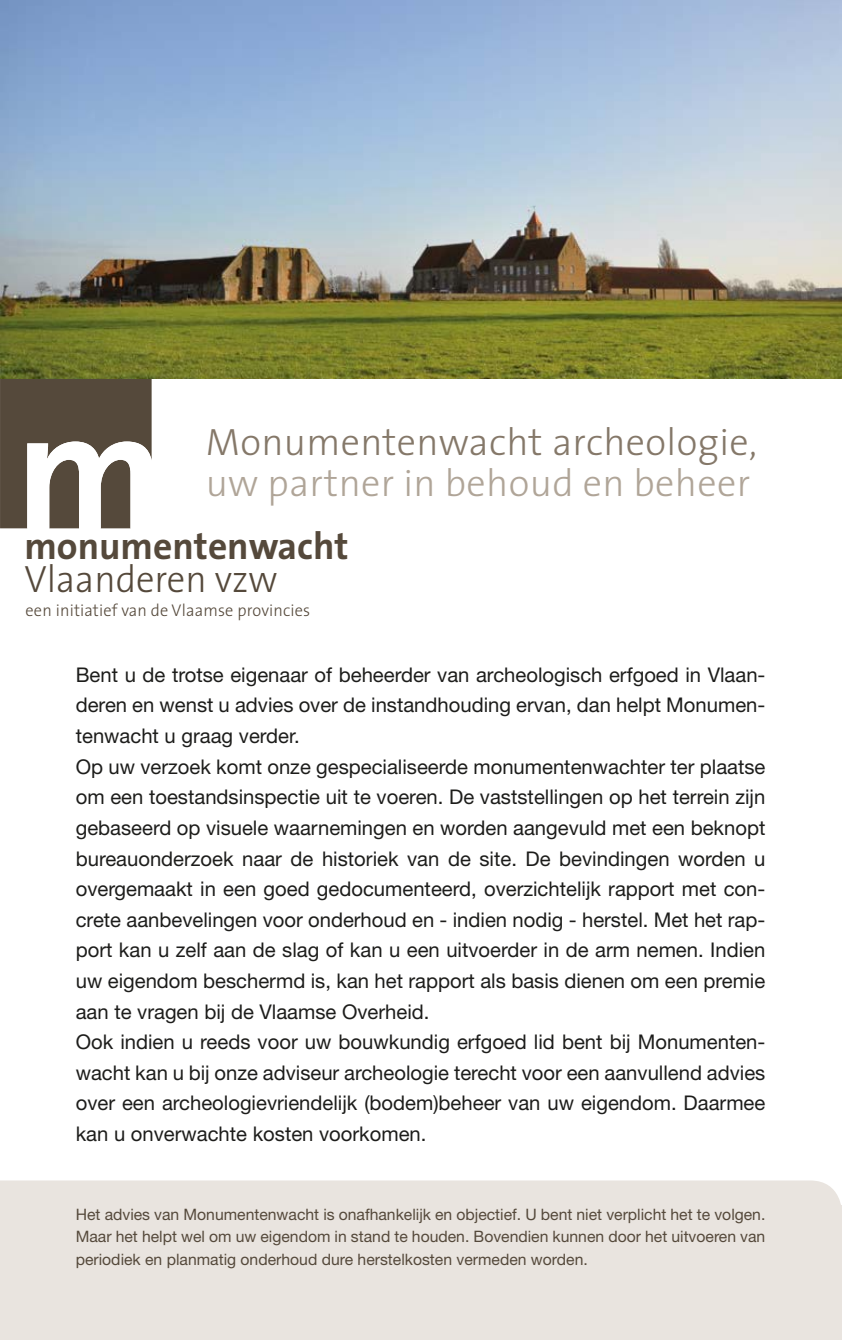
<style>
.page{position:relative;width:842px;height:1340px;background:#fff}
.page>*{position:absolute;margin:0;border:0;box-sizing:border-box;transform-origin:0 0}
.t1{font:300 38.25px "The Sans";letter-spacing:.01em;color:#857869}
.t2{font:300 38.25px "The Sans";letter-spacing:.01em;color:#b0a598}
.t3{font:700 38.25px "The Sans";color:#55493b}
.t4{font:300 38.25px "The Sans";color:#55493b;scale:.96 1}
.t5{font:20.25px/30.6px "Helvetica Neue LT";color:#1d1d1b}
.t6{font:300 17.1px "The Sans";letter-spacing:.01em;color:#55493b;scale:.96 1}
.t7{font:15.75px/22.5px "Helvetica Neue LT";color:#55493b;text-align:justify}
</style>
<div class="page">
<svg style="left:0;top:378px;width:152px;height:150px"></svg>
<img style="left:0;top:0;width:842px;height:378px">
<div style="left:0;top:1180px;width:842px;height:159px;background:#e9e4df"></div>
<h1 class="t1" style="left:206px;top:410px;width:553px">Monumentenwacht archeologie,</h1>
<h1 class="t2" style="left:206px;top:451px;width:546px">uw partner in behoud en beheer</h1>
<h1 class="t3" style="left:24px;top:514px;width:326px">monumentenwacht</h1>
<h1 class="t4" style="left:24px;top:548px;width:265px">Vlaanderen vzw</h1>
<p class="t6" style="left:26px;top:596px;width:298px">een initiatief van de Vlaamse provincies</p>
<p class="t5" style="left:76px;top:659px;width:691px">Bent u de trotse eigenaar of beheerder van archeologisch erfgoed in Vlaan&shy;deren en wenst u advies over de instandhouding ervan, dan helpt Monumen&shy;tenwacht u graag verder.<br>Op uw verzoek komt onze gespecialiseerde monumentenwachter ter plaatse om een toestandsinspectie uit te voeren. De vaststellingen op het terrein zijn gebaseerd op visuele waarnemingen en worden aangevuld met een beknopt bureauonderzoek naar de historiek van de site. De bevindingen worden u overgemaakt in een goed gedocumenteerd, overzichtelijk rapport met con&shy;crete aanbevelingen voor onderhoud en - indien nodig - herstel. Met het rap&shy;port kan u zelf aan de slag of kan u een uitvoerder in de arm nemen. Indien uw eigendom beschermd is, kan het rapport als basis dienen om een premie aan te vragen bij de Vlaamse Overheid.<br>Ook indien u reeds voor uw bouwkundig erfgoed lid bent bij Monumenten&shy;wacht kan u bij onze adviseur archeologie terecht voor een aanvullend advies over een archeologievriendelijk (bodem)beheer van uw eigendom. Daarmee kan u onverwachte kosten voorkomen.</p>
<p class="t7" style="left:76px;top:1202px;width:691px">Het advies van Monumentenwacht is onafhankelijk en objectief. U bent niet verplicht het te volgen.<br>Maar het helpt wel om uw eigendom in stand te houden. Bovendien kunnen door het uitvoeren van periodiek en planmatig onderhoud dure herstelkosten vermeden worden.</p>
</div>
